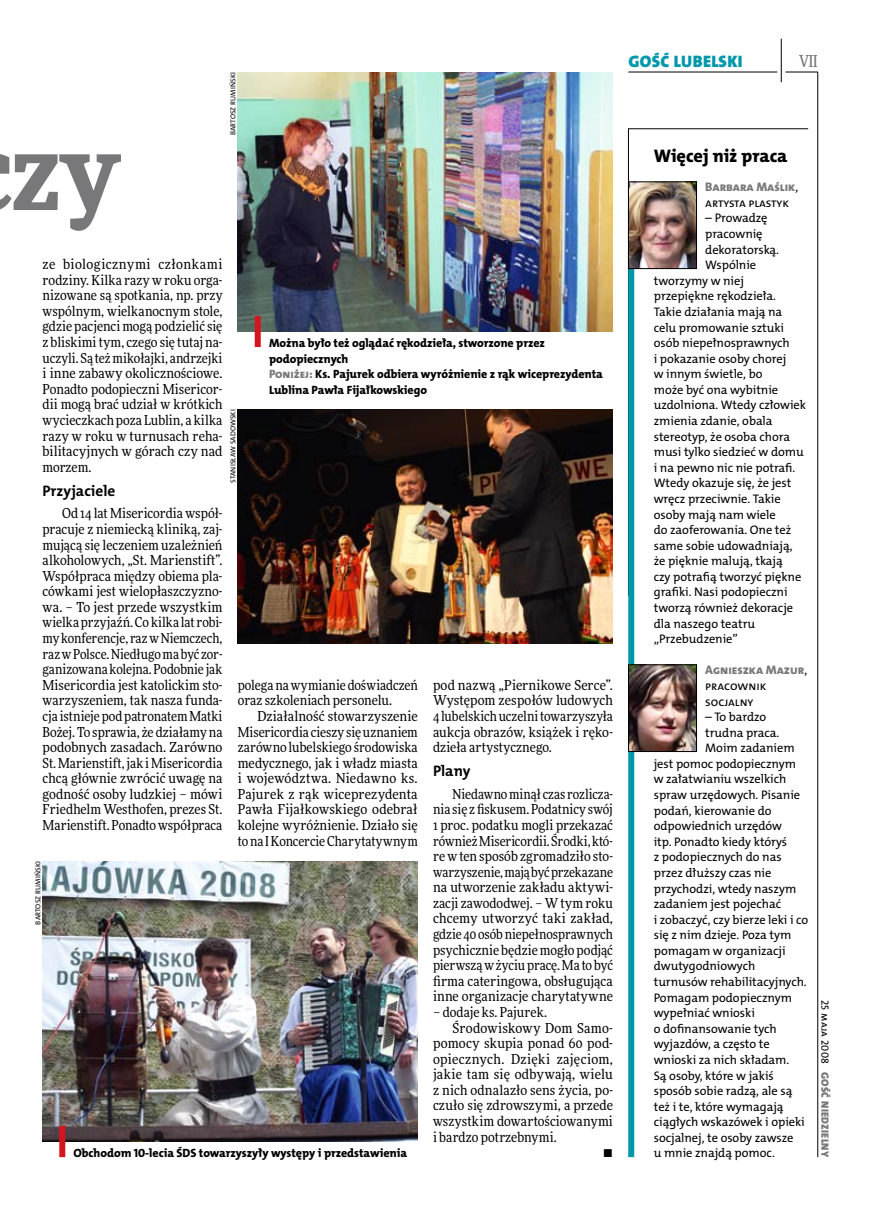
<style>
.page{position:relative;width:872px;height:1221px;background:#fff}
.page>*{position:absolute;margin:0;border:0;box-sizing:border-box;transform-origin:0 0}
.t1{font:900 108px "Freeday Narrow";color:#787779}
.t2{font:18.3px "The Mix HP8 Ex Bld";letter-spacing:.02em;color:#000}
.t3{font:16.65px "The Mix HP9 Blk";letter-spacing:.02em;color:#0097aa}
.t4{font:500 16.5px "Freeday Narrow";color:#787779;scale:.9 1}
.t5{font:15.3px "The Mix HP7 Bld";color:#000}
.t6{font:13.8px/15.6px "Freeday Narrow News";letter-spacing:.005em;color:#000;text-align:justify}
.t7{font:13.8px "Freeday Narrow News";letter-spacing:.025em;color:#000}
.t8{font:12.45px/15.6px "The Mix HP5 Plain";letter-spacing:-.005em;color:#000}
.t9{font:12.45px "The Mix HP8 Ex Bld";letter-spacing:-.005em;color:#787779}
.t10{font:12px/15.6px "The Mix HP8 Ex Bld";letter-spacing:-.005em;color:#000}
.t11{font:10.5px "The Mix HP9 Blk";letter-spacing:.025em;color:#787779}
.t12{font:10.5px "The Mix HP5 Plain";letter-spacing:.02em;color:#000}
.t13{font:7.2px "The Mix HP5 Plain";letter-spacing:.015em;color:#000}
.s1{color:#787779}
.s2{font-family:"The Mix HP5 Plain";color:#000}
</style>
<div class="page">
<hr style="left:817px;top:72px;width:1px;height:1084px;background:#000">
<hr style="left:781px;top:39px;width:1px;height:43px;background:#000">
<hr style="left:785px;top:72px;width:32px;height:1px;background:#000">
<hr style="left:628px;top:72px;width:149px;height:1px;background:#000">
<svg style="left:628px;top:128px;width:180px;height:468px"></svg>
<div style="left:628px;top:230px;width:6px;height:926px;background:#0097aa"></div>
<img style="left:630px;top:184px;width:64px;height:83px">
<div style="left:628px;top:182px;width:68px;height:87px;border:1px solid #000"></div>
<img style="left:630px;top:666px;width:64px;height:83px">
<div style="left:628px;top:664px;width:68px;height:87px;border:1px solid #000"></div>
<img style="left:238px;top:409px;width:375px;height:234px">
<img style="left:238px;top:72px;width:375px;height:259px">
<img style="left:43px;top:861px;width:375px;height:280px">
<div style="left:255px;top:316px;width:6px;height:31px;background:#d4151f"></div>
<div style="left:59px;top:1125px;width:6px;height:31px;background:#d4151f"></div>
<h1 class="t1" style="left:11px;top:100px;width:110px">zy</h1>
<p class="t13" style="left:229px;top:135px;width:65px;rotate:-90deg">Bartosz Rumiński</p>
<p class="t6" style="left:43px;top:256px;width:181px">ze biologicznymi członkami rodziny. Kilka razy w roku orga&shy;nizowane są spotkania, np. przy wspólnym, wielkanocnym stole, gdzie pacjenci mogą podzielić się z bliskimi tym, czego się tutaj na&shy;uczyli. Są też mikołajki, andrzejki i inne zabawy okolicznościowe.<br>Ponadto podopieczni Misericor&shy;dii mogą brać udział w krótkich wycieczkach poza Lublin, a kilka razy w roku w turnusach reha&shy;bilitacyjnych w górach czy nad morzem.</p>
<p class="t5" style="left:43px;top:480px;width:74px">Przyjaciele</p>
<p class="t6" style="left:43px;top:505px;width:181px;text-indent:20px">Od 14 lat Misericordia współ&shy;pracuje z niemiecką kliniką, zaj&shy;mującą się leczeniem uzależnień alkoholowych, „St. Marienstift”.<br>Współpraca między obiema pla&shy;cówkami jest wielopłaszczyzno&shy;wa. – To jest przede wszystkim wielka przyjaźń. Co kilka lat robi&shy;my konferencje, raz wNiemczech, raz wPolsce. Niedługo ma być zor&shy;ganizowana kolejna. Podobnie jak Misericordia jest katolickim sto&shy;warzyszeniem, tak nasza funda&shy;cja istnieje pod patronatem Matki Bożej. To sprawia, że działamy na podobnych zasadach. Zarówno St. Marienstift, jak iMisericordia chcą głównie zwrócić uwagę na godność osoby ludzkiej – mówi Friedhelm Westhofen, prezes St.<br>Marienstift. Ponadto współpraca</p>
<p class="t10" style="left:269px;top:335px;width:335px">Można było też oglądać rękodzieła, stworzone przez podopiecznych<br><span class="s1">Poniżej:</span> Ks. Pajurek odbiera wyróżnienie z rąk wiceprezydenta Lublina Pawła Fijałkowskiego</p>
<p class="t13" style="left:229px;top:483px;width:75px;rotate:-90deg">Stan isław Sadowski</p>
<p class="t6" style="left:433px;top:677px;width:181px">pod nazwą „Piernikowe Serce”.<br>Występom zespołów ludowych 4 lubelskich uczelni towarzyszyła aukcja obrazów, książek i ręko&shy;dzieła artystycznego.</p>
<p class="t5" style="left:433px;top:761px;width:39px">Plany</p>
<p class="t6" style="left:433px;top:786px;width:181px;text-indent:20px">Niedawno minął czas rozlicza&shy;nia się zfiskusem. Podatnicy swój 1 proc. podatku mogli przekazać również Misericordii. Środki, któ&shy;re w ten sposób zgromadziło sto&shy;warzyszenie, mają być przekazane na utworzenie zakładu aktywi&shy;zacji zawododwej. – W tym roku chcemy utworzyć taki zakład, gdzie 40 osób niepełnosprawnych psychicznie będzie mogło podjąć pierwszą wżyciu pracę. Ma to być firma cateringowa, obsługująca inne organizacje charytatywne</p>
<p class="t6" style="left:433px;top:1004px;width:115px">– dodaje ks. Pajurek.</p>
<p class="t6" style="left:452px;top:1019px;width:162px">Środowiskowy Dom Samo-</p>
<p class="t6" style="left:433px;top:1035px;width:181px">pomocy skupia ponad 60 pod-</p>
<p class="t7" style="left:433px;top:1050px;width:181px">opiecznych. Dzięki zajęciom,</p>
<p class="t6" style="left:433px;top:1066px;width:181px">jakie tam się odbywają, wielu</p>
<p class="t6" style="left:433px;top:1081px;width:181px">z nich odnalazło sens życia, po-</p>
<p class="t6" style="left:433px;top:1097px;width:181px">czuło się zdrowszymi, a przede</p>
<p class="t6" style="left:433px;top:1112px;width:181px">wszystkim dowartościowanymi</p>
<p class="t6" style="left:433px;top:1128px;width:125px">i bardzo potrzebnymi.</p>
<p class="t6" style="left:603px;top:1144px;width:11px">•</p>
<p class="t6" style="left:238px;top:677px;width:181px">polega na wymianie doświadczeń oraz szkoleniach personelu.</p>
<p class="t6" style="left:238px;top:708px;width:181px;text-indent:20px">Działalność stowarzyszenie Misericordia cieszy się uznaniem zarówno lubelskiego środowiska medycznego, jak i władz miasta i województwa. Niedawno ks.<br>Pajurek z rąk wiceprezydenta Pawła Fijałkowskiego odebrał kolejne wyróżnienie. Działo się to na IKoncercie Charytatywnym</p>
<p class="t13" style="left:33px;top:924px;width:65px;rotate:-90deg">Bartosz Rumiński</p>
<p class="t10" style="left:74px;top:1145px;width:335px">Obchodom 10-lecia ŚDS towarzyszyły występy i przedstawienia</p>
<p class="t3" style="left:628px;top:50px;width:116px">GOŚĆ LUBELSKI</p>
<p class="t4" style="left:799px;top:50px;width:22px">VII</p>
<h2 class="t2" style="left:654px;top:144px;width:135px">Więcej niż praca</h2>
<p class="t9" style="left:705px;top:179px;width:94px">Barbara Maślik<span class="s2">,</span></p>
<p class="t8" style="left:705px;top:195px;width:85px">artysta plastyk</p>
<p class="t8" style="left:705px;top:210px;width:64px">– Prowadzę</p>
<p class="t8" style="left:705px;top:226px;width:59px">pracownię</p>
<p class="t8" style="left:705px;top:242px;width:75px">dekoratorską.</p>
<p class="t8" style="left:705px;top:257px;width:52px">Wspólnie</p>
<p class="t8" style="left:654px;top:273px;width:92px">tworzymy w niej</p>
<p class="t8" style="left:654px;top:288px;width:124px">przepiękne rękodzieła.</p>
<p class="t8" style="left:654px;top:304px;width:130px">Takie działania mają na</p>
<p class="t8" style="left:654px;top:319px;width:132px">celu promowanie sztuki</p>
<p class="t8" style="left:654px;top:335px;width:137px">osób niepełnosprawnych</p>
<p class="t8" style="left:654px;top:351px;width:134px">i pokazanie osoby chorej</p>
<p class="t8" style="left:654px;top:366px;width:110px">w innym świetle, bo</p>
<p class="t8" style="left:654px;top:382px;width:126px">może być ona wybitnie</p>
<p class="t8" style="left:654px;top:397px;width:154px">uzdolniona. Wtedy człowiek</p>
<p class="t8" style="left:654px;top:413px;width:120px">zmienia zdanie, obala</p>
<p class="t8" style="left:654px;top:428px;width:138px">stereotyp, że osoba chora</p>
<p class="t8" style="left:654px;top:444px;width:151px">musi tylko siedzieć w domu</p>
<p class="t8" style="left:654px;top:460px;width:143px">i na pewno nic nie potrafi.</p>
<p class="t8" style="left:654px;top:475px;width:139px">Wtedy okazuje się, że jest</p>
<p class="t8" style="left:654px;top:491px;width:128px">wręcz przeciwnie. Takie</p>
<p class="t8" style="left:654px;top:506px;width:123px">osoby mają nam wiele</p>
<p class="t8" style="left:654px;top:522px;width:139px">do zaoferowania. One też</p>
<p class="t8" style="left:654px;top:537px;width:140px">same sobie udowadniają,</p>
<p class="t8" style="left:654px;top:553px;width:131px">że pięknie malują, tkają</p>
<p class="t8" style="left:654px;top:569px;width:149px">czy potrafią tworzyć piękne</p>
<p class="t8" style="left:654px;top:584px;width:135px">grafiki. Nasi podopieczni</p>
<p class="t8" style="left:654px;top:600px;width:141px">tworzą również dekoracje</p>
<p class="t8" style="left:654px;top:615px;width:103px">dla naszego teatru</p>
<p class="t8" style="left:654px;top:631px;width:86px">„Przebudzenie”</p>
<p class="t9" style="left:705px;top:662px;width:103px">Agnieszka Mazur<span class="s2">,</span></p>
<p class="t8" style="left:705px;top:678px;width:63px">pracownik socjalny</p>
<p class="t8" style="left:705px;top:709px;width:63px">– To bardzo</p>
<p class="t8" style="left:705px;top:724px;width:75px">trudna praca.</p>
<p class="t8" style="left:705px;top:740px;width:91px">Moim zadaniem</p>
<p class="t8" style="left:654px;top:756px;width:144px">jest pomoc podopiecznym</p>
<p class="t8" style="left:654px;top:771px;width:134px">w załatwianiu wszelkich</p>
<p class="t8" style="left:654px;top:787px;width:148px">spraw urzędowych. Pisanie</p>
<p class="t8" style="left:654px;top:802px;width:119px">podań, kierowanie do</p>
<p class="t8" style="left:654px;top:818px;width:130px">odpowiednich urzędów</p>
<p class="t8" style="left:654px;top:833px;width:135px">itp. Ponadto kiedy któryś</p>
<p class="t8" style="left:654px;top:849px;width:129px">z podopiecznych do nas</p>
<p class="t8" style="left:654px;top:865px;width:119px">przez dłuższy czas nie</p>
<p class="t8" style="left:654px;top:880px;width:144px">przychodzi, wtedy naszym</p>
<p class="t8" style="left:654px;top:896px;width:129px">zadaniem jest pojechać</p>
<p class="t8" style="left:654px;top:911px;width:156px">i zobaczyć, czy bierze leki i co</p>
<p class="t8" style="left:654px;top:927px;width:139px">się z nim dzieje. Poza tym</p>
<p class="t8" style="left:654px;top:942px;width:133px">pomagam w organizacji</p>
<p class="t8" style="left:654px;top:958px;width:103px">dwutygodniowych</p>
<p class="t8" style="left:654px;top:974px;width:154px">turnusów rehabilitacyjnych.</p>
<p class="t8" style="left:654px;top:989px;width:140px">Pomagam podopiecznym</p>
<p class="t8" style="left:654px;top:1005px;width:103px">wypełniać wnioski</p>
<p class="t8" style="left:654px;top:1020px;width:124px">o dofinansowanie tych</p>
<p class="t8" style="left:654px;top:1036px;width:117px">wyjazdów, a często te</p>
<p class="t8" style="left:654px;top:1051px;width:137px">wnioski za nich składam.</p>
<p class="t8" style="left:654px;top:1067px;width:121px">Są osoby, które w jakiś</p>
<p class="t8" style="left:654px;top:1083px;width:140px">sposób sobie radzą, ale są</p>
<p class="t8" style="left:654px;top:1098px;width:131px">też i te, które wymagają</p>
<p class="t8" style="left:654px;top:1114px;width:153px">ciągłych wskazówek i opieki</p>
<p class="t8" style="left:654px;top:1129px;width:141px">socjalnej, te osoby zawsze</p>
<p class="t8" style="left:654px;top:1145px;width:123px">u mnie znajdą pomoc.</p>
<p class="t12" style="left:832px;top:999px;width:65px;rotate:90deg">25 maja 2008</p>
<p class="t11" style="left:832px;top:1071px;width:87px;rotate:90deg">GOŚĆ NIEDZIELNY</p>
</div>
